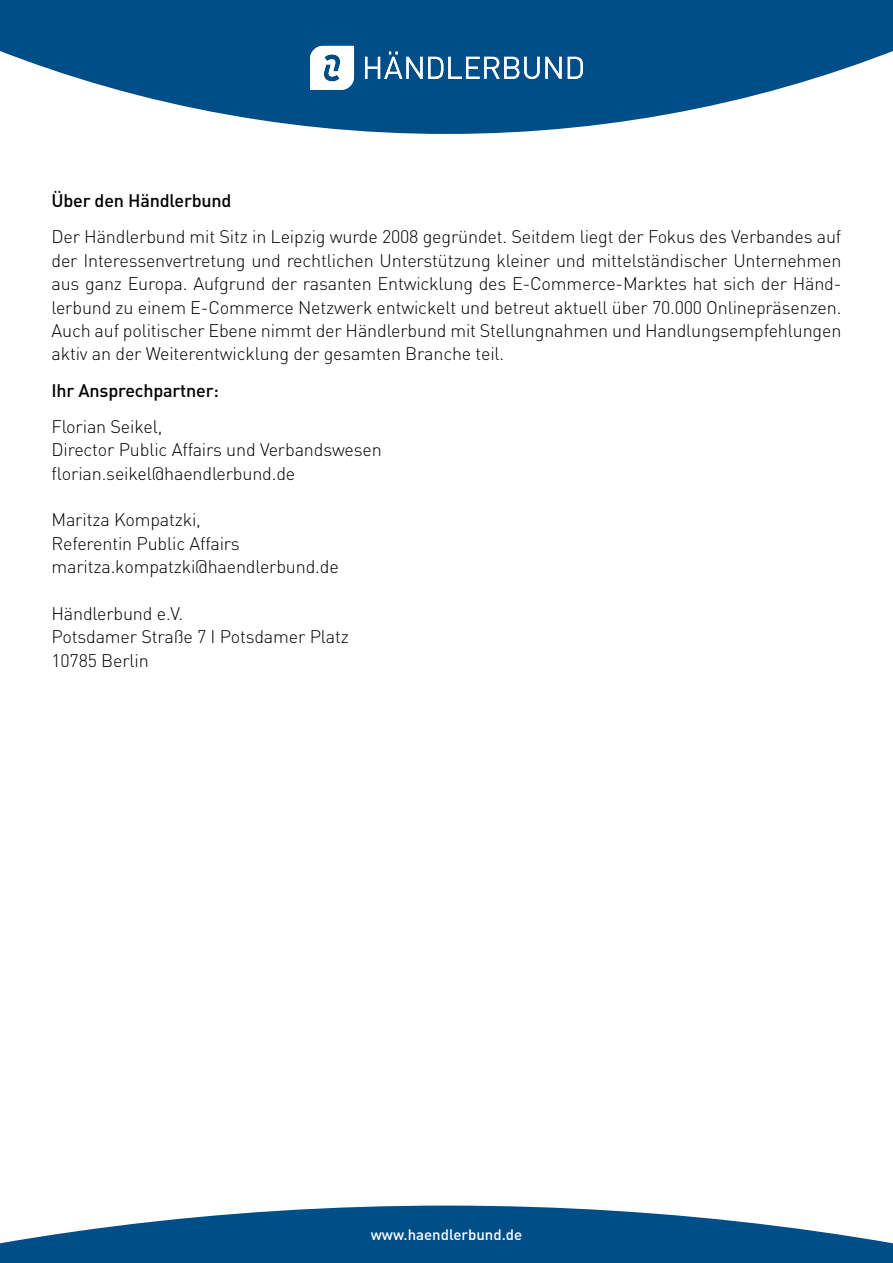
<style>
.page{position:relative;width:893px;height:1263px;background:#fff}
.page>*{position:absolute;margin:0;border:0;box-sizing:border-box;transform-origin:0 0}
.t1{font:300 18px/23.4px "DIN Pro";letter-spacing:-.01em;color:#000}
.t2{font:500 18px "DIN Pro";letter-spacing:-.01em;color:#000}
.t3{font:500 15px "DIN Pro";color:#fff}
</style>
<div class="page">
<svg style="left:0;top:0;width:893px;height:134px;fill:#004e87"></svg>
<svg style="left:0;top:1205px;width:893px;height:58px;fill:#004e87"></svg>
<svg style="left:365px;top:52px;width:197px;height:27px"></svg>
<svg style="left:568px;top:57px;width:15px;height:22px"></svg>
<svg style="left:310px;top:46px;width:44px;height:44px"></svg>
<p class="t2" style="left:52px;top:188px;width:182px">Über den Händlerbund</p>
<p class="t1" style="left:52px;top:224px;width:791px;text-align:justify">Der Händlerbund mit Sitz in Leipzig wurde 2008 gegründet. Seitdem liegt der Fokus des Verbandes auf der Interessenvertretung und rechtlichen Unterstützung kleiner und mittelständischer Unternehmen aus ganz Europa. Aufgrund der rasanten Entwicklung des E-Commerce-Marktes hat sich der Händ&shy;lerbund zu einem E-Commerce Netzwerk entwickelt und betreut aktuell über 70.000 Onlinepräsenzen.<br>Auch auf politischer Ebene nimmt der Händlerbund mit Stellungnahmen und Handlungsempfehlungen aktiv an der Weiterentwicklung der gesamten Branche teil.</p>
<p class="t2" style="left:52px;top:378px;width:169px">Ihr Ansprechpartner:</p>
<p class="t1" style="left:52px;top:414px;width:332px">Florian Seikel,<br>Director Public Affairs und Verbandswesen florian.seikel@haendlerbund.de</p>
<p class="t1" style="left:52px;top:507px;width:289px">Maritza Kompatzki,<br>Referentin Public Affairs maritza.kompatzki@haendlerbund.de</p>
<p class="t1" style="left:52px;top:601px;width:299px">Händlerbund e.V.<br>Potsdamer Straße 7 I Potsdamer Platz<br>10785 Berlin</p>
<p class="t3" style="left:371px;top:1225px;width:153px">www.haendlerbund.de</p>
</div>
